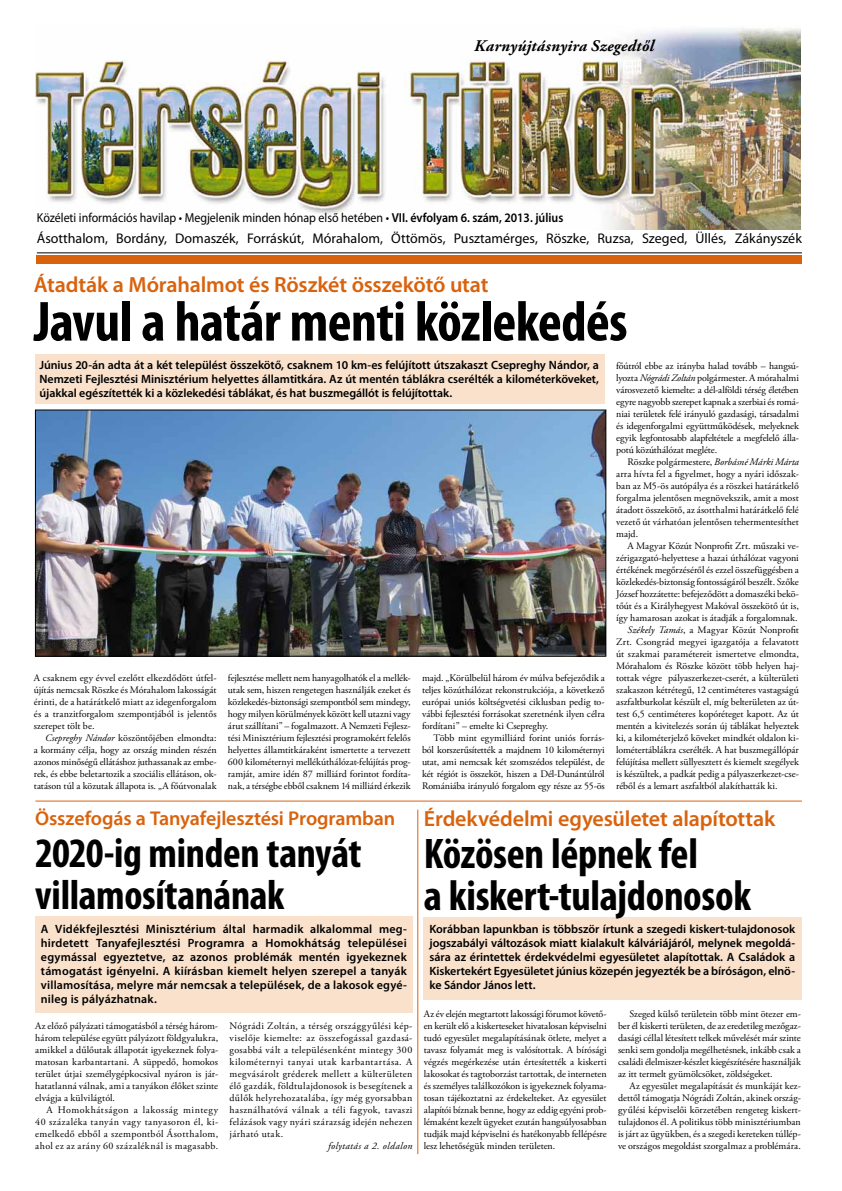
<style>
.page{position:relative;width:842px;height:1191px;background:#fff}
.page>*{position:absolute;margin:0;border:0;box-sizing:border-box;transform-origin:0 0}
.t1{font:700 condensed 57px "Myriad Pro";letter-spacing:-.015em;color:#000}
.t2{font:700 condensed 43px/42px "Myriad Pro";letter-spacing:-.01em;color:#000}
.t3{font:700 condensed 42px/42px "Myriad Pro";letter-spacing:-.01em;color:#000}
.t4{font:600 22px "Myriad Pro";letter-spacing:-.01em;color:#d9620d}
.t5{font:600 20px "Myriad Pro";letter-spacing:-.01em;color:#d9620d}
.t6{font:italic 700 16.2px "Adobe Garamond Pro";letter-spacing:.015em;color:#000}
.t7{font:14px "Myriad Pro";color:#000}
.t8{font:13px "Myriad Pro";color:#000;scale:.92 1}
.t9{font:600 12px/14px "Myriad Pro";color:#000;text-align:justify}
.t10{font:10px/12px "Adobe Garamond Pro";color:#000;text-align:justify}
.t11{font:italic 10px "Adobe Garamond Pro";letter-spacing:.035em;color:#000}
.s1{font-weight:600}
.s2{font-style:italic}
</style>
<div class="page">
<div style="left:424px;top:917px;width:378px;height:82px;background:#f9e1cc"></div>
<div style="left:35px;top:916px;width:377px;height:96px;background:#f9e1cc"></div>
<div style="left:35px;top:354px;width:570px;height:50px;background:#f9e1cc"></div>
<img style="left:35px;top:28px;width:765px;height:201px">
<hr style="left:37px;top:252px;width:765px;height:1px;background:#000">
<div style="left:37px;top:255px;width:765px;height:9px;background:#d9620d"></div>
<img style="left:37px;top:412px;width:567px;height:242px">
<div style="left:35px;top:410px;width:571px;height:246px;border:1px solid #000"></div>
<hr style="left:35px;top:800px;width:767px;height:1px;background:#d9620d">
<hr style="left:417px;top:809px;width:1px;height:345px;background:#d9620d">
<h3 class="t6" style="left:474px;top:36px;width:181px">Karnyújtásnyira Szegedtől</h3>
<h3 class="t8" style="left:37px;top:210px;width:574px">Közéleti információs havilap • Megjelenik minden hónap első hetében • <span class="s1">VII. évfolyam 6. szám, 2013. július</span></h3>
<h3 class="t7" style="left:37px;top:230px;width:766px">Ásotthalom, Bordány, Domaszék, Forráskút, Mórahalom, Öttömös, Pusztamérges, Röszke, Ruzsa, Szeged, Üllés, Zákányszék</h3>
<h3 class="t4" style="left:34px;top:270px;width:456px">Átadták a Mórahalmot és Röszkét összekötő utat</h3>
<h1 class="t1" style="left:34px;top:286px;width:595px">Javul a határ menti közlekedés</h1>
<p class="t9" style="left:40px;top:357px;width:561px">Június 20-án adta át a két települést összekötő, csaknem 10 km-es felújított útszakaszt Csepreghy Nándor, a Nemzeti Fejlesztési Minisztérium helyettes államtitkára. Az út mentén táblákra cserélték a kilométerköveket, újakkal egészítették ki a közlekedési táblákat, és hat buszmegállót is felújítottak.</p>
<p class="t10" style="left:616px;top:360px;width:184px">főútról ebbe az irányba halad tovább – hangsú&shy;lyozta <span class="s2">Nógrádi Zoltán</span> polgármester. A mórahalmi városvezető kiemelte: a dél-alföldi térség életében egyre nagyobb szerepet kapnak a szerbiai és romá&shy;niai területek felé irányuló gazdasági, társadalmi és idegenforgalmi együttműködések, melyeknek egyik legfontosabb alapfeltétele a megfelelő álla&shy;potú közúthálózat megléte.</p>
<p class="t10" style="left:616px;top:456px;width:184px;text-indent:11px">Röszke polgármestere, <span class="s2">Borbásné Márki Márta </span>arra hívta fel a figyelmet, hogy a nyári időszak&shy;ban az M5-ös autópálya és a röszkei határátkelő forgalma jelentősen megnövekszik, amit a most átadott összekötő, az ásotthalmi határátkelő felé vezető út várhatóan jelentősen tehermentesíthet majd.</p>
<p class="t10" style="left:627px;top:540px;width:173px">A Magyar Közút Nonprofit Zrt. műszaki ve-</p>
<p class="t10" style="left:616px;top:552px;width:184px">zérigazgató-helyettese a hazai úthálózat vagyoni</p>
<p class="t10" style="left:616px;top:564px;width:184px">értékének megőrzéséről és ezzel összefüggésben a</p>
<p class="t10" style="left:616px;top:576px;width:184px">közlekedés-biztonság fontosságáról beszélt. Szőke</p>
<p class="t10" style="left:616px;top:588px;width:184px">József hozzátette: befejeződött a domaszéki bekö-</p>
<p class="t10" style="left:616px;top:600px;width:184px">tőút és a Királyhegyest Makóval összekötő út is,</p>
<p class="t10" style="left:616px;top:612px;width:183px">így hamarosan azokat is átadják a forgalomnak.</p>
<p class="t10" style="left:627px;top:624px;width:173px"><span class="s2">Székely Tamás</span>, a Magyar Közút Nonprofit</p>
<p class="t10" style="left:616px;top:636px;width:184px">Zrt. Csongrád megyei igazgatója a felavatott</p>
<p class="t10" style="left:616px;top:648px;width:184px">út szakmai paramétereit ismertetve elmondta,</p>
<p class="t10" style="left:616px;top:660px;width:184px">Mórahalom és Röszke között több helyen haj-</p>
<p class="t10" style="left:616px;top:672px;width:184px">tottak végre pályaszerkezet-cserét, a külterületi</p>
<p class="t10" style="left:616px;top:684px;width:184px">szakaszon kétrétegű, 12 centiméteres vastagságú</p>
<p class="t10" style="left:616px;top:696px;width:184px">aszfaltburkolat készült el, míg belterületen az út-</p>
<p class="t10" style="left:616px;top:708px;width:184px">test 6,5 centiméteres kopóréteget kapott. Az út</p>
<p class="t10" style="left:616px;top:720px;width:184px">mentén a kivitelezés során új táblákat helyeztek</p>
<p class="t10" style="left:616px;top:732px;width:184px">ki, a kilométerjelző köveket mindkét oldalon ki-</p>
<p class="t10" style="left:616px;top:744px;width:184px">lométertáblákra cserélték. A hat buszmegállópár</p>
<p class="t10" style="left:616px;top:756px;width:184px">felújítása mellett süllyesztett és kiemelt szegélyek</p>
<p class="t10" style="left:616px;top:768px;width:184px">is készültek, a padkát pedig a pályaszerkezet-cse-</p>
<p class="t10" style="left:616px;top:780px;width:163px">réből és a lemart aszfaltból alakíthatták ki.</p>
<p class="t10" style="left:228px;top:672px;width:184px">fejlesztése mellett nem hanyagolhatók el a mellék&shy;utak sem, hiszen rengetegen használják ezeket és közlekedés-biztonsági szempontból sem mindegy, hogy milyen körülmények között kell utazni vagy árut szállítani” – fogalmazott. A Nemzeti Fejlesz&shy;tési Minisztérium fejlesztési programokért felelős helyettes államtitkáraként ismertette a tervezett 600 kilométernyi mellékúthálózat-felújítás prog&shy;ramját, amire idén 87 milliárd forintot fordíta&shy;nak, a térségbe ebből csaknem 14 milliárd érkezik</p>
<p class="t10" style="left:422px;top:672px;width:184px">majd. „Körülbelül három év múlva befejeződik a teljes közúthálózat rekonstrukciója, a következő európai uniós költségvetési ciklusban pedig to&shy;vábbi fejlesztési forrásokat szeretnénk ilyen célra fordítani” – emelte ki Csepreghy.</p>
<p class="t10" style="left:34px;top:672px;width:184px">A csaknem egy évvel ezelőtt elkezdődött útfel&shy;újítás nemcsak Röszke és Mórahalom lakosságát érinti, de a határátkelő miatt az idegenforgalom és a tranzitforgalom szempontjából is jelentős szerepet tölt be.</p>
<p class="t10" style="left:34px;top:732px;width:184px;text-indent:11px"><span class="s2">Csepreghy Nándor</span> köszöntőjében elmondta: a kormány célja, hogy az ország minden részén azonos minőségű ellátáshoz juthassanak az embe&shy;rek, és ebbe beletartozik a szociális ellátáson, ok&shy;tatáson túl a közutak állapota is. „A főútvonalak</p>
<p class="t10" style="left:422px;top:732px;width:184px;text-indent:11px">Több mint egymilliárd forint uniós forrás&shy;ból korszerűsítették a majdnem 10 kilométernyi utat, ami nemcsak két szomszédos települést, de két régiót is összeköt, hiszen a Dél-Dunántúlról Romániába irányuló forgalom egy része az 55-ös</p>
<h3 class="t5" style="left:35px;top:805px;width:361px">Összefogás a Tanyafejlesztési Programban</h3>
<h3 class="t3" style="left:35px;top:830px;width:328px">2020-ig minden tanyát villamosítanának</h3>
<p class="t9" style="left:41px;top:921px;width:367px">A Vidékfejlesztési Minisztérium által harmadik alkalommal meg&shy;hirdetett Tanyafejlesztési Programra a Homokhátság települései egymással egyeztetve, az azonos problémák mentén igyekeznek támogatást igényelni. A kiírásban kiemelt helyen szerepel a tanyák villamosítása, melyre már nemcsak a települések, de a lakosok egyé&shy;nileg is pályázhatnak.</p>
<p class="t10" style="left:35px;top:1020px;width:184px">Az előző pályázati támogatásból a térség három&shy;három települése együtt pályázott földgyalukra, amikkel a dűlőutak állapotát igyekeznek folya&shy;matosan karbantartani. A süppedő, homokos terület útjai személygépkocsival nyáron is jár&shy;hatatlanná válnak, ami a tanyákon élőket szinte elvágja a külvilágtól.</p>
<p class="t10" style="left:35px;top:1104px;width:184px;text-indent:11px">A Homokhátságon a lakosság mintegy 40 százaléka tanyán vagy tanyasoron él, ki&shy;emelkedő ebből a szempontból Ásotthalom, ahol ez az arány 60 százaléknál is magasabb.</p>
<p class="t10" style="left:230px;top:1020px;width:184px">Nógrádi Zoltán, a térség országgyűlési kép&shy;viselője kiemelte: az összefogással gazdasá&shy;gosabbá vált a településenként mintegy 300 kilométernyi tanyai utak karbantartása. A megvásárolt gréderek mellett a külterületen élő gazdák, földtulajdonosok is besegítenek a dűlők helyrehozatalába, így még gyorsabban használhatóvá válnak a téli fagyok, tavaszi felázások vagy nyári szárazság idején nehezen járható utak.</p>
<p class="t11" style="left:328px;top:1140px;width:86px">folytatás a 2. oldalon</p>
<h3 class="t4" style="left:424px;top:804px;width:353px">Érdekvédelmi egyesületet alapítottak</h3>
<h2 class="t2" style="left:424px;top:832px;width:329px">Közösen lépnek fel<br>a kiskert-tulajdonosok</h2>
<p class="t9" style="left:429px;top:921px;width:367px">Korábban lapunkban is többször írtunk a szegedi kiskert-tulajdonosok jogszabályi változások miatt kialakult kálváriájáról, melynek megoldá&shy;sára az érintettek érdekvédelmi egyesületet alapítottak. A Családok a Kiskertekért Egyesületet június közepén jegyezték be a bíróságon, elnö&shy;ke Sándor János lett.</p>
<p class="t10" style="left:424px;top:1008px;width:184px">Az év elején megtartott lakossági fórumot követő&shy;en került elő a kiskerteseket hivatalosan képviselni tudó egyesület megalapításának ötlete, melyet a tavasz folyamát meg is valósítottak. A bírósági végzés megérkezése után értesítették a kiskerti lakosokat és tagtoborzást tartottak, de interneten és személyes találkozókon is igyekeznek folyama&shy;tosan tájékoztatni az érdekelteket. Az egyesület alapítói bíznak benne, hogy az eddig egyéni prob&shy;lémaként kezelt ügyeket ezután hangsúlyosabban tudják majd képviselni és hatékonyabb fellépésre lesz lehetőségük minden területen.</p>
<p class="t10" style="left:618px;top:1008px;width:184px;text-indent:11px">Szeged külső területein több mint ötezer em&shy;ber él kiskerti területen, de az eredetileg mezőgaz&shy;dasági céllal létesített telkek művelését már szinte senki sem gondolja megélhetésnek, inkább csak a családi élelmiszer-készlet kiegészítésére használják az itt termelt gyümölcsöket, zöldségeket.</p>
<p class="t10" style="left:618px;top:1080px;width:184px;text-indent:11px">Az egyesület megalapítását és munkáját kez&shy;dettől támogatja Nógrádi Zoltán, akinek ország&shy;gyűlési képviselői körzetében rengeteg kiskert&shy;tulajdonos él. A politikus több minisztériumban is járt az ügyükben, és a szegedi kereteken túllép&shy;ve országos megoldást szorgalmaz a problémára.</p>
</div>
